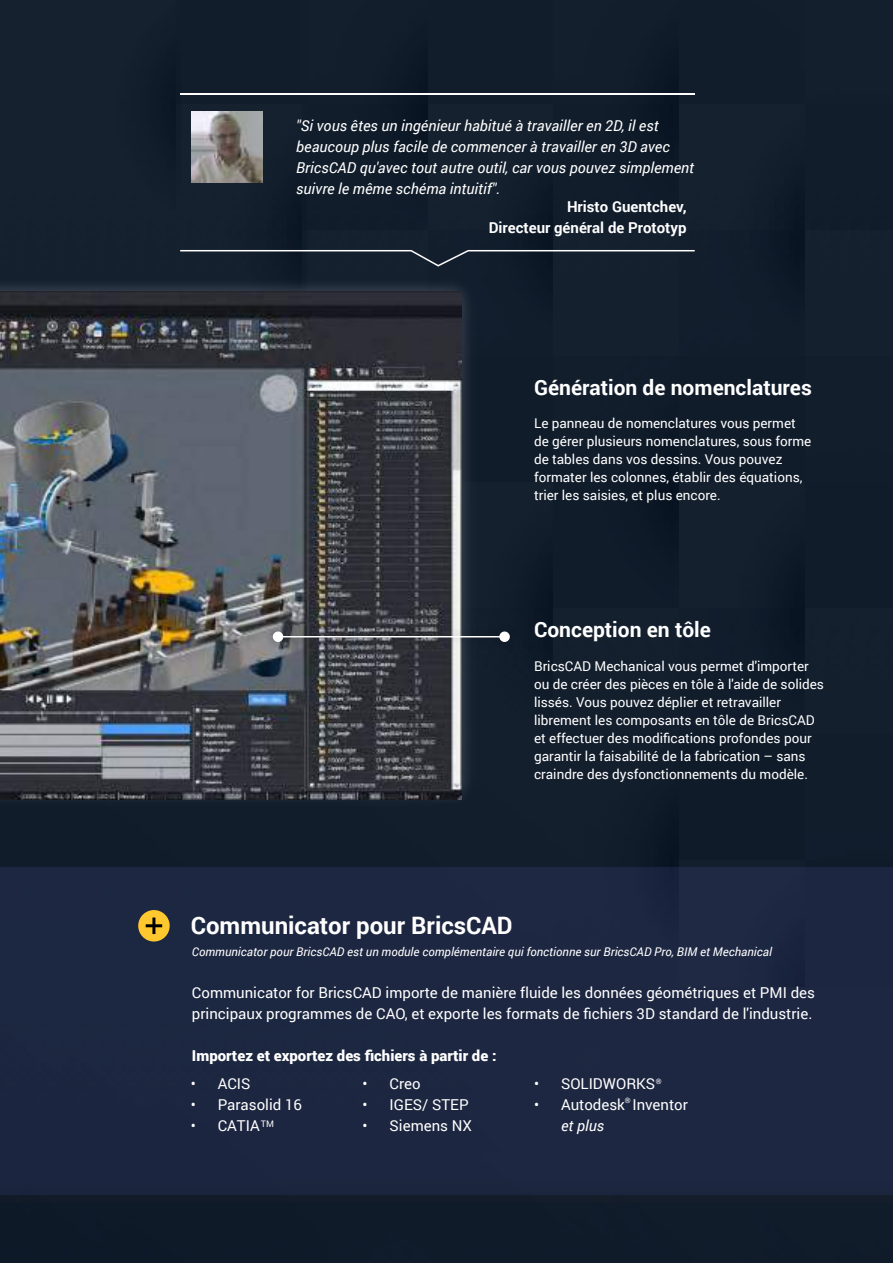
<style>
.page{position:relative;width:893px;height:1263px;background:#121d2c}
.page>*{position:absolute;margin:0;border:0;box-sizing:border-box;transform-origin:0 0}
.t1{font:700 24px "Roboto";color:#fff}
.t2{font:700 21px "Roboto";color:#fff}
.t3{font:15px/21px "Roboto";color:#fff}
.t4{font:italic 15px/21px "Roboto";color:#fff}
.t5{font:700 15px/21px "Roboto";color:#fff;text-align:right}
.t6{font:900 15px "Roboto";color:#fff}
.t7{font:13.5px/18px "Roboto";color:#fff}
.t8{font:italic 12px "Roboto";color:#fff}
.t9{font:9px "Roboto";color:#fff}
.t10{font:7.5px "Roboto";color:#fff}
</style>
<div class="page">
<div style="left:0;top:867px;width:893px;height:334px;background:#1d2741"></div>
<div style="left:0;top:1195px;width:893px;height:6px;background:#131c28"></div>
<div style="left:138px;top:910px;width:32px;height:31px;background:#ffc82e;border-radius:16px"></div>
<hr style="left:152px;top:917px;width:3px;height:17px;background:#000">
<hr style="left:146px;top:924px;width:16px;height:3px;background:#000">
<img style="left:0;top:277px;width:475px;height:529px">
<hr style="left:180px;top:93px;width:515px;height:1px;background:#fff">
<svg style="left:180px;top:250px;width:515px;height:17px;background:#27323f"></svg>
<img style="left:191px;top:112px;width:71px;height:71px">
<img style="left:0;top:291px;width:461px;height:509px">
<div style="left:265px;top:624px;width:253px;height:26px;background:#000;opacity:.3"></div>
<hr style="left:280px;top:636px;width:226px;height:1px;background:#fff">
<div style="left:499px;top:631px;width:11px;height:11px;background:#fff;border-radius:5px"></div>
<div style="left:273px;top:631px;width:10px;height:11px;background:#fff;border-radius:5px"></div>
<p class="t4" style="left:296px;top:115px;width:400px">"Si vous êtes un ingénieur habitué à travailler en 2D, il est beaucoup plus facile de commencer à travailler en 3D avec BricsCAD qu'avec tout autre outil, car vous pouvez simplement suivre le même schéma intuitif".</p>
<p class="t5" style="left:489px;top:196px;width:199px">Hristo Guentchev,<br>Directeur général de Prototyp</p>
<h2 class="t2" style="left:534px;top:373px;width:279px">Génération de nomenclatures</h2>
<p class="t7" style="left:534px;top:414px;width:279px">Le panneau de nomenclatures vous permet de gérer plusieurs nomenclatures, sous forme de tables dans vos dessins. Vous pouvez formater les colonnes, établir des équations, trier les saisies, et plus encore.</p>
<h2 class="t2" style="left:534px;top:615px;width:178px">Conception en tôle</h2>
<p class="t7" style="left:534px;top:657px;width:291px">BricsCAD Mechanical vous permet d'importer ou de créer des pièces en tôle à l'aide de solides lissés. Vous pouvez déplier et retravailler librement les composants en tôle de BricsCAD et effectuer des modifications profondes pour garantir la faisabilité de la fabrication – sans craindre des dysfonctionnements du modèle.</p>
<h1 class="t1" style="left:191px;top:909px;width:323px">Communicator pour BricsCAD</h1>
<p class="t8" style="left:192px;top:943px;width:581px">Communicator pour BricsCAD est un module complémentaire qui fonctionne sur BricsCAD Pro, BIM et Mechanical</p>
<p class="t3" style="left:192px;top:981px;width:624px">Communicator for BricsCAD importe de manière fluide les données géométriques et PMI des principaux programmes de CAO, et exporte les formats de fichiers 3D standard de l'industrie.</p>
<p class="t6" style="left:192px;top:1045px;width:306px">Importez et exportez des fichiers à partir de :</p>
<p class="t3" style="left:191px;top:1073px;width:61px">• ACIS</p>
<p class="t3" style="left:191px;top:1094px;width:113px">• Parasolid 16</p>
<p class="t3" style="left:191px;top:1115px;width:71px">• CATIA</p>
<p class="t9" style="left:261px;top:1117px;width:15px">TM</p>
<p class="t3" style="left:363px;top:1073px;width:59px">• Creo</p>
<p class="t3" style="left:363px;top:1094px;width:108px">• IGES/ STEP</p>
<p class="t3" style="left:363px;top:1115px;width:111px">• Siemens NX</p>
<p class="t3" style="left:534px;top:1073px;width:123px">• SOLIDWORKS</p>
<p class="t3" style="left:534px;top:1094px;width:155px">• Autodesk Inventor</p>
<p class="t4" style="left:561px;top:1115px;width:45px">et plus</p>
<p class="t10" style="left:656px;top:1075px;width:7px">®</p>
<p class="t10" style="left:625px;top:1095px;width:7px">®</p>
</div>
